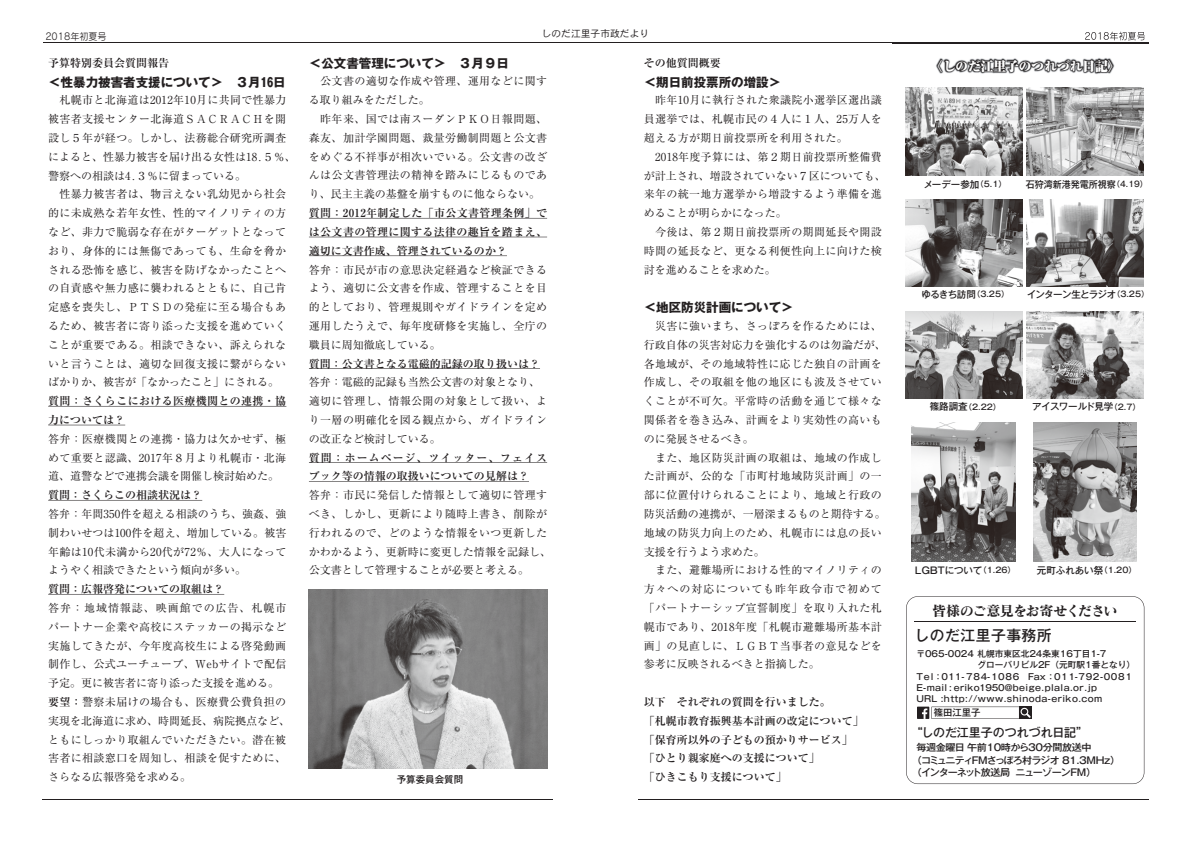
<style>
.page{position:relative;width:1191px;height:842px;background:#fff}
.page>*{position:absolute;margin:0;border:0;box-sizing:border-box;transform-origin:0 0}
.t1{font:500 14.8px "Gothic MB101 Pro";letter-spacing:.035em;color:#231f20}
.t2{font:14.1px "Matisse Pro B";letter-spacing:-.07em;color:#231f20}
.t3{font:900 12.8px "Ryumin Pro";letter-spacing:-.005em;color:#fff}
.t4{font:700 12.5px "Gothic MB101 Pro";color:#231f20}
.t5{font:500 12px "Gothic MB101 Pro";color:#231f20}
.t6{font:11px/18.8px "Ryumin Pro";letter-spacing:.03em;color:#231f20}
.t7{font:700 11px/18.8px "Ryumin Pro";color:#231f20}
.t8{font:11px "Ryumin Pro";color:#231f20}
.t9{font:700 11px/18.8px "Ryumin Pro";letter-spacing:.03em;color:#231f20}
.t10{font:9.8px "DFHS Gothic Std W3";color:#231f20}
.t11{font:500 9.7px/12.7px "Gothic MB101 Pro";letter-spacing:-.075em;color:#231f20;scale:1.04 1}
.t12{font:9.6px "Rodin Pro M";color:#231f20;scale:.94 1}
.t13{font:500 9.5px "Gothic MB101 Pro";letter-spacing:-.005em;color:#231f20}
.t14{font:500 9.5px "Gothic MB101 Pro";letter-spacing:-.005em;color:#231f20;scale:.95 1}
.t15{font:500 9.5px "Gothic MB101 Pro";letter-spacing:-.065em;color:#231f20}
.t16{font:500 9.5px "Gothic MB101 Pro";letter-spacing:-.135em;color:#231f20}
.t17{font:500 9.5px "Gothic MB101 Pro";letter-spacing:-.035em;color:#231f20}
.t18{font:500 9.4px "Gothic MB101 Pro";color:#231f20}
.t19{font:500 8.7px "Gothic MB101 Pro";color:#231f20}
.t20{font:500 8.7px "Gothic MB101 Pro";letter-spacing:.03em;color:#231f20}
.t21{font:500 8.7px "Gothic MB101 Pro";letter-spacing:.07em;color:#231f20}
.t22{font:500 8.7px "Gothic MB101 Pro";letter-spacing:.05em;color:#231f20}
.t23{font:500 8px "Gothic MB101 Pro";color:#231f20}
.s1{font-weight:700}
.s2{font-size:8px}
.s3{font-size:9.5px}
</style>
<div class="page">
<svg style="left:309px;top:218px;width:238px;height:1px"></svg>
<svg style="left:309px;top:237px;width:238px;height:1px"></svg>
<svg style="left:309px;top:256px;width:198px;height:1px"></svg>
<svg style="left:309px;top:368px;width:231px;height:1px"></svg>
<svg style="left:309px;top:462px;width:238px;height:1px"></svg>
<svg style="left:309px;top:481px;width:220px;height:1px"></svg>
<svg style="left:48px;top:406px;width:238px;height:1px"></svg>
<svg style="left:48px;top:425px;width:77px;height:1px"></svg>
<svg style="left:48px;top:500px;width:154px;height:1px"></svg>
<svg style="left:48px;top:594px;width:176px;height:1px"></svg>
<hr style="left:43px;top:43px;width:1105px;height:1px;background:#231f20">
<hr style="left:43px;top:799px;width:510px;height:1px;background:#231f20">
<hr style="left:638px;top:799px;width:510px;height:1px;background:#231f20">
<img style="left:893px;top:31px;width:256px;height:80px">
<img style="left:893px;top:43px;width:255px;height:1px">
<img style="left:1085px;top:32px;width:60px;height:8px">
<svg style="left:906px;top:596px;width:238px;height:188px"></svg>
<hr style="left:914px;top:622px;width:221px;height:1px;background:#231f20">
<img style="left:905px;top:88px;width:117px;height:87px">
<img style="left:905px;top:199px;width:117px;height:87px">
<img style="left:911px;top:423px;width:104px;height:139px">
<img style="left:1033px;top:423px;width:103px;height:139px">
<img style="left:1026px;top:88px;width:117px;height:87px">
<img style="left:1026px;top:199px;width:117px;height:87px">
<img style="left:905px;top:311px;width:117px;height:87px">
<img style="left:1026px;top:311px;width:117px;height:87px">
<img style="left:309px;top:590px;width:238px;height:178px">
<div style="left:917px;top:707px;width:12px;height:12px;background:#231f20"></div>
<svg style="left:1030px;top:707px;width:1px;height:12px"></svg>
<svg style="left:922px;top:707px;width:108px;height:12px"></svg>
<p class="t12" style="left:45px;top:30px;width:67px">2018年初夏号</p>
<p class="t10" style="left:541px;top:28px;width:109px">しのだ江里子市政だより</p>
<p class="t7" style="left:48px;top:52px;width:122px">予算特別委員会質問報告</p>
<p class="t4" style="left:48px;top:72px;width:239px">＜性暴力被害者支援について＞　３月16日</p>
<p class="t6" style="left:48px;top:90px;width:249px">　札幌市と北海道は2012年10月に共同で性暴力被害者支援センター北海道ＳＡＣＲＡＣＨを開設し５年が経つ。しかし、法務総合研究所調査によると、性暴力被害を届け出る女性は18.５％、警察への相談は4.３％に留まっている。<br>　性暴力被害者は、物言えない乳幼児から社会的に未成熟な若年女性、性的マイノリティの方など、非力で脆弱な存在がターゲットとなっており、身体的には無傷であっても、生命を脅かされる恐怖を感じ、被害を防げなかったことへの自責感や無力感に襲われるとともに、自己肯定感を喪失し、ＰＴＳＤの発症に至る場合もあるため、被害者に寄り添った支援を進めていくことが重要である。相談できない、訴えられないと言うことは、適切な回復支援に繋がらないばかりか、被害が「なかったこと」にされる。</p>
<p class="t9" style="left:48px;top:391px;width:240px">質問：さくらこにおける医療機関との連携・協力については？</p>
<p class="t6" style="left:48px;top:428px;width:240px;text-align:justify">答弁：医療機関との連携・協力は欠かせず、極めて重要と認識、2017年８月より札幌市・北海道、道警などで連携会議を開催し検討始めた。</p>
<p class="t7" style="left:48px;top:485px;width:155px">質問：さくらこの相談状況は？</p>
<p class="t6" style="left:48px;top:504px;width:240px;text-align:justify">答弁：年間350件を超える相談のうち、強姦、強制わいせつは100件を超え、増加している。被害年齢は10代未満から20代が72％、大人になってようやく相談できたという傾向が多い。</p>
<p class="t7" style="left:48px;top:579px;width:177px">質問：広報啓発についての取組は？</p>
<p class="t6" style="left:48px;top:598px;width:243px">答弁：地域情報誌、映画館での広告、札幌市パートナー企業や高校にステッカーの掲示など実施してきたが、今年度高校生による啓発動画制作し、公式ユーチューブ、Webサイトで配信予定。更に被害者に寄り添った支援を進める。<span class="s1">要望：</span>警察未届けの場合も、医療費公費負担の実現を北海道に求め、時間延長、病院拠点など、ともにしっかり取組んでいただきたい。潜在被害者に相談窓口を周知し、相談を促すために、さらなる広報啓発を求める。</p>
<p class="t4" style="left:309px;top:53px;width:201px">＜公文書管理について＞　３月９日</p>
<p class="t6" style="left:309px;top:71px;width:240px">　公文書の適切な作成や管理、運用などに関する取り組みをただした。<br>　昨年来、国では南スーダンＰＫＯ日報問題、森友、加計学園問題、裁量労働制問題と公文書をめぐる不祥事が相次いでいる。公文書の改ざんは公文書管理法の精神を踏みにじるものであり、民主主義の基盤を崩すものに他ならない。</p>
<p class="t7" style="left:309px;top:203px;width:240px;text-align:justify">質問：2012年制定した「市公文書管理条例」では公文書の管理に関する法律の趣旨を踏まえ、適切に文書作成、管理されているのか？</p>
<p class="t6" style="left:309px;top:259px;width:240px;text-align:justify">答弁：市民が市の意思決定経過など検証できるよう、適切に公文書を作成、管理することを目的としており、管理規則やガイドラインを定め運用したうえで、毎年度研修を実施し、全庁の職員に周知徹底している。</p>
<p class="t7" style="left:309px;top:353px;width:232px">質問：公文書となる電磁的記録の取り扱いは？</p>
<p class="t6" style="left:309px;top:372px;width:240px">答弁：電磁的記録も当然公文書の対象となり、適切に管理し、情報公開の対象として扱い、より一層の明確化を図る観点から、ガイドラインの改正など検討している。</p>
<p class="t7" style="left:309px;top:447px;width:240px">質問：ホームページ、ツイッター、フェイスブック等の情報の取扱いについての見解は？</p>
<p class="t6" style="left:309px;top:485px;width:243px">答弁：市民に発信した情報として適切に管理すべき、しかし、更新により随時上書き、削除が行われるので、どのような情報をいつ更新したかわかるよう、更新時に変更した情報を記録し、公文書として管理することが必要と考える。</p>
<p class="t13" style="left:397px;top:771px;width:68px">予算委員会質問</p>
<p class="t7" style="left:643px;top:52px;width:78px">その他質問概要</p>
<p class="t4" style="left:643px;top:72px;width:139px">＜期日前投票所の増設＞</p>
<p class="t6" style="left:643px;top:90px;width:240px">　昨年10月に執行された衆議院小選挙区選出議</p>
<p class="t6" style="left:643px;top:109px;width:240px">員選挙では、札幌市民の４人に１人、25万人を</p>
<p class="t6" style="left:643px;top:128px;width:240px">超える方が期日前投票所を利用された。　　　</p>
<p class="t6" style="left:655px;top:146px;width:228px">2018年度予算には、第２期日前投票所整備費</p>
<p class="t8" style="left:643px;top:167px;width:243px">が計上され、増設されていない７区についても、</p>
<p class="t6" style="left:643px;top:184px;width:240px">来年の統一地方選挙から増設するよう準備を進</p>
<p class="t8" style="left:643px;top:204px;width:144px">めることが明らかになった。</p>
<p class="t6" style="left:643px;top:222px;width:240px">　今後は、第２期日前投票所の期間延長や開設</p>
<p class="t6" style="left:643px;top:240px;width:240px">時間の延長など、更なる利便性向上に向けた検</p>
<p class="t8" style="left:643px;top:261px;width:133px">討を進めることを求めた。</p>
<p class="t4" style="left:643px;top:297px;width:151px">＜地区防災計画について＞</p>
<p class="t6" style="left:643px;top:316px;width:243px">　災害に強いまち、さっぽろを作るためには、行政自体の災害対応力を強化するのは勿論だが、各地域が、その地域特性に応じた独自の計画を作成し、その取組を他の地区にも波及させていくことが不可欠。平常時の活動を通じて様々な関係者を巻き込み、計画をより実効性の高いものに発展させるべき。<br>　また、地区防災計画の取組は、地域の作成した計画が、公的な「市町村地域防災計画」の一部に位置付けられることにより、地域と行政の防災活動の連携が、一層深まるものと期待する。地域の防災力向上のため、札幌市には息の長い支援を行うよう求めた。<br>　また、避難場所における性的マイノリティの方々への対応についても昨年政令市で初めて「パートナーシップ宣誓制度」を取り入れた札幌市であり、2018年度「札幌市避難場所基本計画」の見直しに、ＬＧＢＴ当事者の意見などを参考に反映されるべきと指摘した。</p>
<p class="t7" style="left:643px;top:692px;width:221px">以下　それぞれの質問を行いました。<br>「札幌市教育振興基本計画の改定について」「保育所以外の子どもの預かりサービス」「ひとり親家庭への支援について」<br>「ひきこもり支援について」</p>
<p class="t3" style="left:930px;top:56px;width:192px">〈しのだ江里子のつれづれ日記〉</p>
<p class="t13" style="left:923px;top:176px;width:84px">メーデー参加<span class="s2">（5.1）</span></p>
<p class="t14" style="left:1025px;top:176px;width:130px">石狩湾新港発電所視察<span class="s2">（4.19）</span></p>
<p class="t13" style="left:921px;top:286px;width:89px">ゆるきち訪問<span class="s2">（3.25）</span></p>
<p class="t15" style="left:1027px;top:286px;width:123px">インターン生とラジオ<span class="s2">（3.25）</span></p>
<p class="t23" style="left:929px;top:400px;width:73px"><span class="s3">篠路調査</span>（2.22）</p>
<p class="t17" style="left:1032px;top:399px;width:110px">アイスワールド見学<span class="s2">（2.7）</span></p>
<p class="t16" style="left:913px;top:562px;width:103px">ＬＧＢＴについて<span class="s2">（1.26）</span></p>
<p class="t13" style="left:1037px;top:562px;width:101px">元町ふれあい祭<span class="s2">（1.20）</span></p>
<p class="t2" style="left:932px;top:601px;width:187px">皆様のご意見をお寄せください</p>
<h1 class="t1" style="left:914px;top:623px;width:139px">しのだ江里子事務所</h1>
<p class="t19" style="left:916px;top:646px;width:192px">〒065-0024 札幌市東区北24条東16丁目1-7</p>
<p class="t19" style="left:977px;top:658px;width:159px">グローバリビル2F（元町駅1番となり）</p>
<p class="t21" style="left:916px;top:669px;width:217px">Tel：011- 784-1086　Fax：011-792-0081</p>
<p class="t20" style="left:916px;top:680px;width:182px">E-mail : eriko1950@beige.plala.or.jp</p>
<p class="t22" style="left:916px;top:692px;width:188px">URL :http://www.shinoda-eriko.com</p>
<p class="t11" style="left:912px;top:740px;width:202px;text-indent:4px">毎週金曜日 午前10時から30分間放送中<br>（コミュニティFMさっぽろ村ラジオ 81.3MHz）（インターネット放送局 ニューゾーンFM）</p>
<p class="t18" style="left:933px;top:705px;width:48px">篠田江里子</p>
<p class="t5" style="left:911px;top:723px;width:179px">“しのだ江里子のつれづれ日記”</p>
</div>
